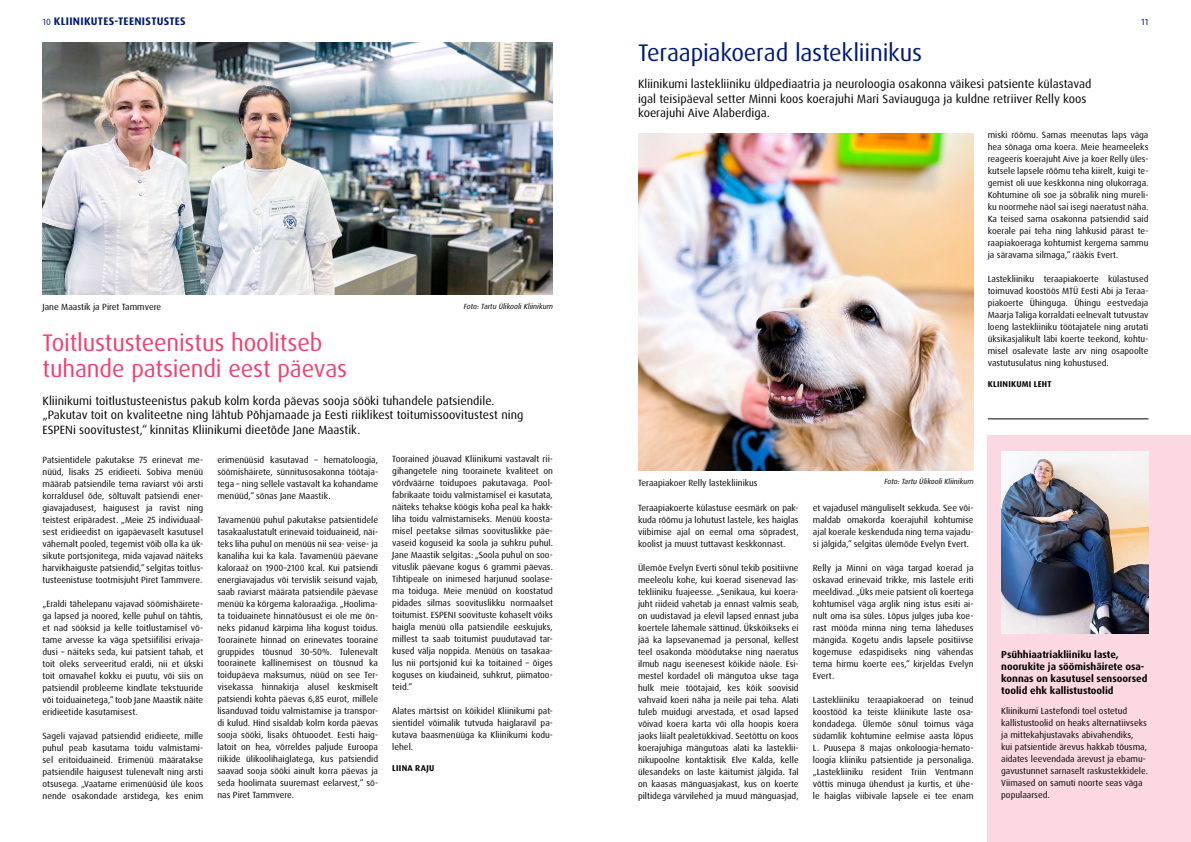
<style>
.page{position:relative;width:1191px;height:842px;background:#fff}
.page>*{position:absolute;margin:0;border:0;box-sizing:border-box;transform-origin:0 0}
.t1{font:24px/26px "Dax Pro";letter-spacing:-.01em;color:#ef426f}
.t2{font:24px "Dax Pro";letter-spacing:-.01em;color:#001a72}
.t3{font:12px/14.4px "Dax Pro";color:#000}
.t4{font:700 11px "Dax Pro";letter-spacing:.025em;color:#001a72}
.t5{font:700 10px/12px "Dax Pro";color:#000}
.t6{font:9px/12px "Dax Pro";color:#000;text-align:justify}
.t7{font:9px "Dax Pro";color:#001a72}
.t8{font:700 8.5px "Dax Pro";letter-spacing:.03em;color:#000}
.t9{font:italic 7.5px "Dax Pro";color:#000}
</style>
<div class="page">
<img style="left:638px;top:134px;width:335px;height:336px">
<img style="left:43px;top:43px;width:510px;height:252px">
<div style="left:987px;top:435px;width:204px;height:407px;background:#fcd9e2"></div>
<img style="left:1001px;top:451px;width:147px;height:183px">
<hr style="left:987px;top:419px;width:161px;height:1px;background:#000">
<p class="t4" style="left:54px;top:14px;width:133px">KLIINIKUTES-TEENISTUSTES</p>
<p class="t7" style="left:43px;top:16px;width:10px">10</p>
<p class="t7" style="left:1141px;top:16px;width:9px">11</p>
<p class="t6" style="left:43px;top:301px;width:120px">Jane Maastik ja Piret Tammvere</p>
<p class="t9" style="left:464px;top:301px;width:91px">Foto: Tartu Ülikooli Kliinikum</p>
<h1 class="t1" style="left:43px;top:330px;width:306px">Toitlustusteenistus hoolitseb tuhande patsiendi eest päevas</h1>
<p class="t3" style="left:43px;top:394px;width:482px">Kliinikumi toitlustusteenistus pakub kolm korda päevas sooja sööki tuhandele patsiendile. „Pakutav toit on kvaliteetne ning lähtub Põhjamaade ja Eesti riiklikest toitumissoovitustest ning<br>ESPENi soovitustest,“ kinnitas Kliinikumi dieetõde Jane Maastik.</p>
<p class="t6" style="left:43px;top:453px;width:162px">Patsientidele pakutakse 75 erinevat me&shy;nüüd, lisaks 25 eridieeti. Sobiva menüü määrab patsiendile tema raviarst või arsti korraldusel õde, sõltuvalt patsiendi ener&shy;giavajadusest, haigusest ja ravist ning teistest eripäradest. „Meie 25 individuaal&shy;sest eridieedist on igapäevaselt kasutusel vähemalt pooled, tegemist võib olla ka ük&shy;sikute portsjonitega, mida vajavad näiteks harvikhaiguste patsiendid,“ selgitas toitlus&shy;tusteenistuse tootmisjuht Piret Tammvere.</p>
<p class="t6" style="left:43px;top:597px;width:162px">„Eraldi tähelepanu vajavad söömishäirete&shy;ga lapsed ja noored, kelle puhul on tähtis, et nad sööksid ja kelle toitlustamisel võ&shy;tame arvesse ka väga spetsiifilisi erivaja&shy;dusi – näiteks seda, kui patsient tahab, et toit oleks serveeritud eraldi, nii et ükski toit omavahel kokku ei puutu, või siis on patsiendil probleeme kindlate tekstuuride või toiduainetega,“ toob Jane Maastik näite eridieetide kasutamisest.</p>
<p class="t6" style="left:43px;top:729px;width:162px">Sageli vajavad patsiendid eridieete, mille puhul peab kasutama toidu valmistami&shy;sel eritoiduaineid. Erimenüü määratakse patsiendile haigusest tulenevalt ning arsti otsusega. „Vaatame erimenüüsid üle koos nende osakondade arstidega, kes enim</p>
<p class="t6" style="left:217px;top:453px;width:162px">erimenüüsid kasutavad – hematoloogia, söömishäirete, sünnitusosakonna töötaja&shy;tega – ning sellele vastavalt ka kohandame menüüd,“ sõnas Jane Maastik.</p>
<p class="t6" style="left:217px;top:513px;width:162px">Tavamenüü puhul pakutakse patsientidele tasakaalustatult erinevaid toiduaineid, näi&shy;teks liha puhul on menüüs nii sea- veise- ja kanaliha kui ka kala. Tavamenüü päevane kaloraaž on 1900–2100 kcal. Kui patsiendi energiavajadus või tervislik seisund vajab, saab raviarst määrata patsiendile päevase menüü ka kõrgema kaloraažiga. „Hoolima&shy;ta toiduainete hinnatõusust ei ole me õn&shy;neks pidanud kärpima liha kogust toidus.<br>Toorainete hinnad on erinevates tooraine gruppides tõusnud 30–50%. Tulenevalt toorainete kallinemisest on tõusnud ka toidupäeva maksumus, nüüd on see Ter&shy;visekassa hinnakirja alusel keskmiselt patsiendi kohta päevas 6,85 eurot, millele lisanduvad toidu valmistamise ja transpor&shy;di kulud. Hind sisaldab kolm korda päevas sooja sööki, lisaks õhtuoodet. Eesti haig&shy;latoit on hea, võrreldes paljude Euroopa riikide ülikoolihaiglatega, kus patsiendid saavad sooja sööki ainult korra päevas ja seda hoolimata suuremast eelarvest,“ sõ&shy;nas Piret Tammvere.</p>
<p class="t6" style="left:392px;top:453px;width:162px">Toorained jõuavad Kliinikumi vastavalt rii&shy;gihangetele ning toorainete kvaliteet on võrdväärne toidupoes pakutavaga. Pool&shy;fabrikaate toidu valmistamisel ei kasutata, näiteks tehakse köögis koha peal ka hakk&shy;liha toidu valmistamiseks. Menüü koosta&shy;misel peetakse silmas soovituslikke päe&shy;vaseid koguseid ka soola ja suhkru puhul.<br>Jane Maastik selgitas: „Soola puhul on soo&shy;vituslik päevane kogus 6 grammi päevas.<br>Tihtipeale on inimesed harjunud soolase&shy;ma toiduga. Meie menüüd on koostatud pidades silmas soovituslikku normaalset toitumist. ESPENI soovituste kohaselt võiks haigla menüü olla patsiendile eeskujuks, millest ta saab toitumist puudutavad tar&shy;kused välja noppida. Menüüs on tasakaa&shy;lus nii portsjonid kui ka toitained – õiges koguses on kiudaineid, suhkrut, piimatoo&shy;teid.“</p>
<p class="t6" style="left:392px;top:705px;width:162px">Alates märtsist on kõikidel Kliinikumi pat&shy;sientidel võimalik tutvuda haiglaravil pa&shy;kutava baasmenüüga ka Kliinikumi kodu&shy;lehel.</p>
<p class="t8" style="left:392px;top:763px;width:44px">LIINA RAJU</p>
<h1 class="t2" style="left:638px;top:38px;width:286px">Teraapiakoerad lastekliinikus</h1>
<h2 class="t3" style="left:638px;top:77px;width:455px">Kliinikumi lastekliiniku üldpediaatria ja neuroloogia osakonna väikesi patsiente külastavad igal teisipäeval setter Minni koos koerajuhi Mari Saviauguga ja kuldne retriiver Relly koos koerajuhi Aive Alaberdiga.</h2>
<p class="t6" style="left:987px;top:129px;width:162px">miski rõõmu. Samas meenutas laps väga hea sõnaga oma koera. Meie heameeleks reageeris koerajuht Aive ja koer Relly üles&shy;kutsele lapsele rõõmu teha kiirelt, kuigi te&shy;gemist oli uue keskkonna ning olukorraga.<br>Kohtumine oli soe ja sõbralik ning mureli&shy;ku noormehe näol sai isegi naeratust näha.<br>Ka teised sama osakonna patsiendid said koerale pai teha ning lahkusid pärast te&shy;raapiakoeraga kohtumist kergema sammu ja säravama silmaga,“ rääkis Evert.</p>
<p class="t6" style="left:987px;top:273px;width:162px">Lastekliiniku teraapiakoerte külastused toimuvad koostöös MTÜ Eesti Abi ja Teraa&shy;piakoerte Ühinguga. Ühingu eestvedaja Maarja Taliga korraldati eelnevalt tutvustav loeng lastekliiniku töötajatele ning arutati üksikasjalikult läbi koerte teekond, kohtu&shy;misel osalevate laste arv ning osapoolte vastutusulatus ning kohustused.</p>
<p class="t8" style="left:987px;top:379px;width:65px">KLIINIKUMI LEHT</p>
<p class="t6" style="left:638px;top:477px;width:121px">Teraapiakoer Relly lastekliinikus</p>
<p class="t6" style="left:638px;top:501px;width:162px">Teraapiakoerte külastuse eesmärk on pak&shy;kuda rõõmu ja lohutust lastele, kes haiglas viibimise ajal on eemal oma sõpradest, koolist ja muust tuttavast keskkonnast.</p>
<p class="t6" style="left:638px;top:561px;width:162px">Ülemõe Evelyn Everti sõnul tekib positiivne meeleolu kohe, kui koerad sisenevad las&shy;tekliiniku fuajeesse. „Senikaua, kui koera&shy;juht riideid vahetab ja ennast valmis seab, on uudistavad ja elevil lapsed ennast juba koertele lähemale sättinud. Ükskõikseks ei jää ka lapsevanemad ja personal, kellest teel osakonda möödutakse ning naeratus ilmub nagu iseenesest kõikide näole. Esi&shy;mestel kordadel oli mängutoa ukse taga hulk meie töötajaid, kes kõik soovisid vahvaid koeri näha ja neile pai teha. Alati tuleb muidugi arvestada, et osad lapsed võivad koera karta või olla hoopis koera jaoks liialt pealetükkivad. Seetõttu on koos koerajuhiga mängutoas alati ka lasteklii&shy;nikupoolne kontaktisik Elve Kalda, kelle ülesandeks on laste käitumist jälgida. Tal on kaasas mänguasjakast, kus on koerte piltidega värvilehed ja muud mänguasjad,</p>
<p class="t9" style="left:884px;top:476px;width:91px">Foto: Tartu Ülikooli Kliinikum</p>
<p class="t6" style="left:813px;top:501px;width:162px">et vajadusel mänguliselt sekkuda. See või&shy;maldab omakorda koerajuhil kohtumise ajal koerale keskenduda ning tema vajadu&shy;si jälgida,“ selgitas ülemõde Evelyn Evert.</p>
<p class="t6" style="left:813px;top:561px;width:162px">Relly ja Minni on väga targad koerad ja oskavad erinevaid trikke, mis lastele eriti meeldivad. „Üks meie patsient oli koertega kohtumisel väga arglik ning istus esiti ai&shy;nult oma isa süles. Lõpus julges juba koe&shy;rast mööda minna ning tema läheduses mängida. Kogetu andis lapsele positiivse kogemuse edaspidiseks ning vähendas tema hirmu koerte ees,“ kirjeldas Evelyn Evert.</p>
<p class="t6" style="left:813px;top:693px;width:162px">Lastekliiniku teraapiakoerad on teinud koostööd ka teiste kliinikute laste osa&shy;kondadega. Ülemõe sõnul toimus väga südamlik kohtumine eelmise aasta lõpus L. Puusepa 8 majas onkoloogia-hemato&shy;loogia kliiniku patsientide ja personaliga. „Lastekliiniku resident Triin Ventmann võttis minuga ühendust ja kurtis, et ühe&shy;le haiglas viibivale lapsele ei tee enam</p>
<p class="t5" style="left:1001px;top:648px;width:148px">Psühhiaatriakliiniku laste, noorukite ja söömishäirete osa&shy;konnas on kasutusel sensoorsed toolid ehk kallistustoolid</p>
<p class="t6" style="left:1001px;top:705px;width:148px;text-align:left">Kliinikumi Lastefondi toel ostetud kallistustoolid on heaks alternatiivseks ja mittekahjustavaks abivahendiks,<br>kui patsientide ärevus hakkab tõusma, aidates leevendada ärevust ja ebamu&shy;gavustunnet sarnaselt raskustekkidele.<br>Viimased on samuti noorte seas väga populaarsed.</p>
</div>
